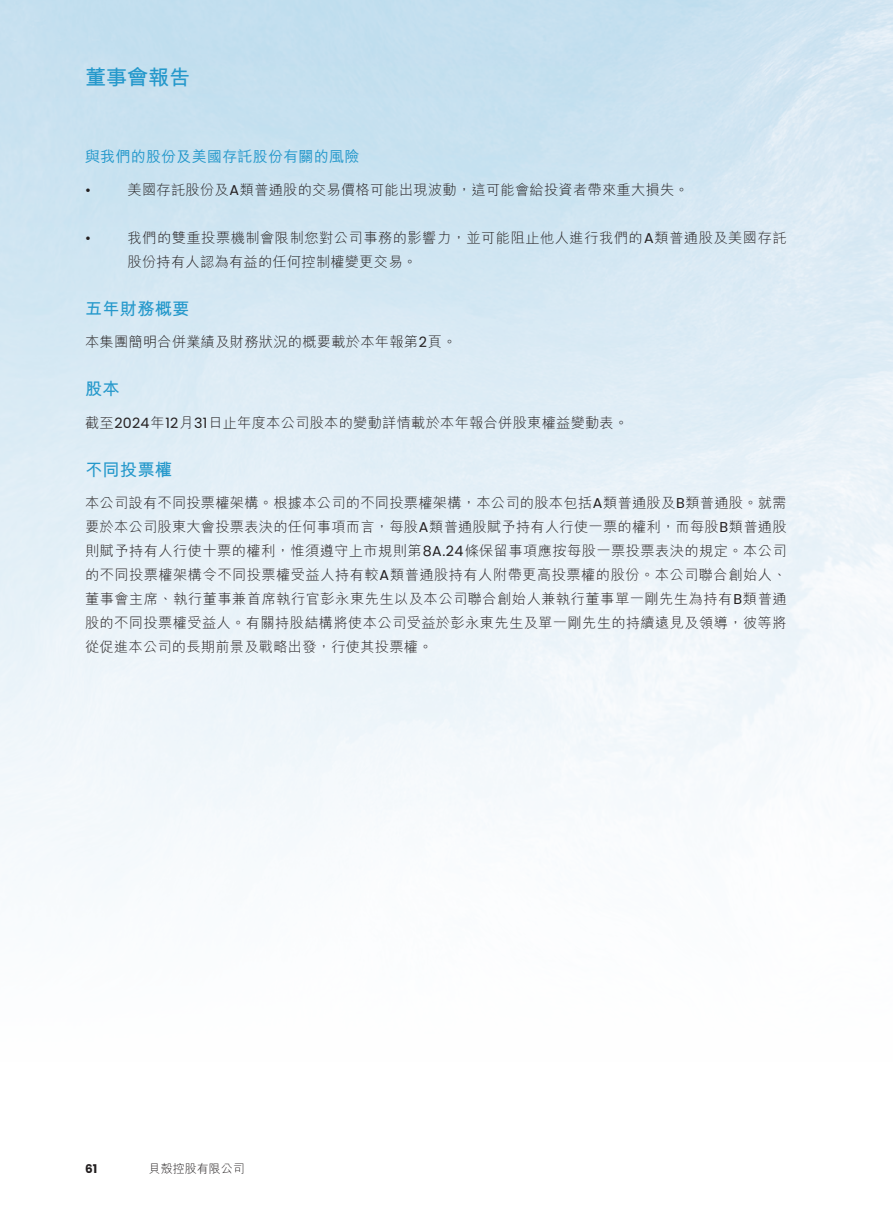
<style>
.page{position:relative;width:893px;height:1212px;background:#fff}
.page>*{position:absolute;margin:0;border:0;box-sizing:border-box;transform-origin:0 0}
.t1{font:700 21px "M Hei HK";color:#2498cb}
.t2{font:700 17.25px "M Hei HK";letter-spacing:.01em;color:#2498cb}
.t3{font:500 15px "M Hei HK";letter-spacing:.015em;color:#2498cb}
.t4{font:300 14.25px/24px "M Hei HK";letter-spacing:.015em;color:#231f20;text-align:justify}
.t5{font:300 14.25px "M Hei HK";letter-spacing:.035em;color:#231f20}
.t6{font:14.25px "Poppins";color:#231f20}
.t7{font:300 12px "M Hei HK";color:#231f20}
.t8{font:700 12px "Poppins";color:#231f20}
.s1{font-family:"Poppins";font-weight:400}
</style>
<div class="page">
<div style="left:0;top:0;width:893px;height:1212px;background:linear-gradient(to bottom,#c8e1ef,#fff)"></div>
<h1 class="t1" style="left:85px;top:62px;width:106px">董事會報告</h1>
<p class="t3" style="left:85px;top:146px;width:276px">與我們的股份及美國存託股份有關的風險</p>
<p class="t4" style="left:128px;top:177px;width:563px">美國存託股份及<span class="s1">A</span>類普通股的交易價格可能出現波動，這可能會給投資者帶來重大損失。</p>
<p class="t6" style="left:85px;top:181px;width:7px">•</p>
<p class="t6" style="left:85px;top:229px;width:7px">•</p>
<p class="t5" style="left:128px;top:230px;width:661px">我們的雙重投票機制會限制您對公司事務的影響力，並可能阻止他人進行我們的<span class="s1">A</span>類普通股及美國存託</p>
<p class="t4" style="left:128px;top:249px;width:291px">股份持有人認為有益的任何控制權變更交易。</p>
<p class="t2" style="left:85px;top:296px;width:106px">五年財務概要</p>
<p class="t4" style="left:85px;top:330px;width:373px">本集團簡明合併業績及財務狀況的概要載於本年報第<span class="s1">2</span>頁。</p>
<p class="t2" style="left:85px;top:376px;width:36px">股本</p>
<p class="t4" style="left:85px;top:410px;width:545px">截至<span class="s1">2024</span>年<span class="s1">12</span>月<span class="s1">31</span>日止年度本公司股本的變動詳情載於本年報合併股東權益變動表。</p>
<p class="t2" style="left:85px;top:457px;width:89px">不同投票權</p>
<p class="t4" style="left:85px;top:491px;width:703px">本公司設有不同投票權架構。根據本公司的不同投票權架構，本公司的股本包括<span class="s1">A</span>類普通股及<span class="s1">B</span>類普通股。就需要於本公司股東大會投票表決的任何事項而言，每股<span class="s1">A</span>類普通股賦予持有人行使一票的權利，而每股<span class="s1">B</span>類普通股則賦予持有人行使十票的權利，惟須遵守上市規則第<span class="s1">8A.24</span>條保留事項應按每股一票投票表決的規定。本公司的不同投票權架構令不同投票權受益人持有較<span class="s1">A</span>類普通股持有人附帶更高投票權的股份。本公司聯合創始人、董事會主席、執行董事兼首席執行官彭永東先生以及本公司聯合創始人兼執行董事單一剛先生為持有<span class="s1">B</span>類普通股的不同投票權受益人。有關持股結構將使本公司受益於彭永東先生及單一剛先生的持續遠見及領導，彼等將從促進本公司的長期前景及戰略出發，行使其投票權。</p>
<p class="t8" style="left:85px;top:1161px;width:14px">61</p>
<p class="t7" style="left:149px;top:1163px;width:97px">貝殼控股有限公司</p>
</div>
